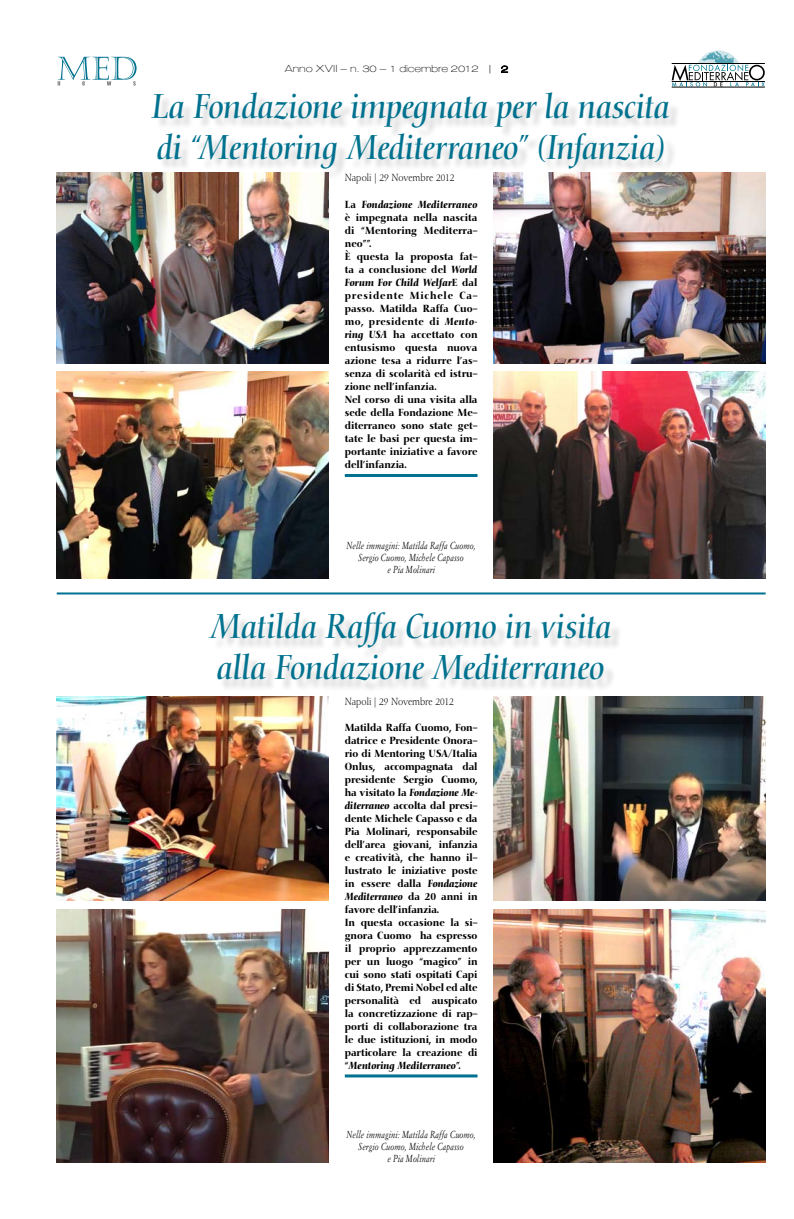
<style>
.page{position:relative;width:794px;height:1219px;background:#fff}
.page>*{position:absolute;margin:0;border:0;box-sizing:border-box;transform-origin:0 0}
.t1{font:italic 34px/40.6px "Nofret";letter-spacing:-.015em;color:#00728f}
.t2{font:500 10.2px/13px "Nofret";color:#000;scale:.9 1}
.t3{font:300 10.2px "Nofret";color:#000;scale:.9 1}
.t4{font:italic 10px/12px "Simoncini Garamond";letter-spacing:.015em;color:#000;text-align:center;scale:.8 1}
.t5{font:9.8px "Cg Gothic Ex Lt Exd";letter-spacing:-.01em;color:#000}
.s1{font-style:italic}
</style>
<div class="page">
<svg style="left:501px;top:65px;width:7px;height:8px"></svg>
<svg style="left:58px;top:57px;width:79px;height:29px"></svg>
<hr style="left:671px;top:63px;width:94px;height:1px;background:#000">
<hr style="left:671px;top:87px;width:94px;height:1px;background:#000">
<svg style="left:671px;top:50px;width:93px;height:37px"></svg>
<hr style="left:671px;top:81px;width:94px;height:1px;background:#000">
<div style="left:153px;top:94px;width:527px;height:86px;background:#000;opacity:.2"></div>
<div style="left:210px;top:614px;width:412px;height:78px;background:#000;opacity:.2"></div>
<hr style="left:345px;top:474px;width:132px;height:3px;background:#00728f">
<hr style="left:345px;top:1074px;width:132px;height:3px;background:#00728f">
<img style="left:57px;top:696px;width:271px;height:204px">
<img style="left:494px;top:696px;width:271px;height:204px">
<img style="left:57px;top:909px;width:271px;height:253px">
<img style="left:494px;top:909px;width:271px;height:253px">
<img style="left:57px;top:173px;width:271px;height:190px">
<img style="left:494px;top:173px;width:271px;height:190px">
<img style="left:57px;top:371px;width:271px;height:207px">
<img style="left:494px;top:371px;width:271px;height:207px">
<hr style="left:57px;top:592px;width:708px;height:2px;background:#00728f">
<p class="t5" style="left:284px;top:63px;width:225px">Anno XVII – n. 30 – 1 dicembre 2012 | 2</p>
<h1 class="t1" style="left:152px;top:87px;width:520px">La Fondazione impegnata per la nascita di “Mentoring Mediterraneo” (Infanzia)</h1>
<p class="t3" style="left:345px;top:171px;width:123px">Napoli | 29 Novembre 2012</p>
<p class="t2" style="left:345px;top:198px;width:149px">La <span class="s1">Fondazione Mediterraneo </span>è impegnata nella nascita di “Mentoring Mediterra&shy;neo””.<br>È questa la proposta fat&shy;ta a conclusione del <span class="s1">World<br>Forum For Child Welfar</span>E dal presidente Michele Ca&shy;passo. Matilda Raffa Cuo&shy;mo, presidente di <span class="s1">Mento&shy;ring USA</span> ha accettato con entusismo questa nuova azione tesa a ridurre l’as&shy;senza di scolarità ed istru&shy;zione nell’infanzia.<br>Nel corso di una visita alla sede della Fondazione Me&shy;diterraneo sono state get&shy;tate le basi per questa im&shy;portante iniziative a favore dell’infanzia.</p>
<p class="t4" style="left:346px;top:540px;width:163px">Nelle immagini: Matilda Raffa Cuomo,<br>Sergio Cuomo, Michele Capasso<br>e Pia Molinari</p>
<h1 class="t1" style="left:210px;top:607px;width:404px">Matilda Raffa Cuomo in visita alla Fondazione Mediterraneo</h1>
<p class="t3" style="left:345px;top:696px;width:123px">Napoli | 29 Novembre 2012</p>
<p class="t2" style="left:345px;top:721px;width:149px">Matilda Raffa Cuomo, Fon&shy;datrice e Presidente Onora&shy;rio di Mentoring USA/Italia<br>Onlus, accompagnata dal presidente Sergio Cuomo, ha visitato la <span class="s1">Fondazione Me&shy;diterraneo</span> accolta dal presi&shy;dente Michele Capasso e da<br>Pia Molinari, responsabile dell’area giovani, infanzia e creatività, che hanno il&shy;lustrato le iniziative poste in essere dalla <span class="s1">Fondazione<br>Mediterraneo</span> da 20 anni in favore dell’infanzia.<br>In questa occasione la si&shy;gnora Cuomo ha espresso il proprio apprezzamento per un luogo “magico” in cui sono stati ospitati Capi di Stato, Premi Nobel ed alte personalità ed auspicato la concretizzazione di rap&shy;porti di collaborazione tra le due istituzioni, in modo particolare la creazione di “<span class="s1">Mentoring Mediterraneo</span>”.</p>
<p class="t4" style="left:346px;top:1128px;width:163px">Nelle immagini: Matilda Raffa Cuomo,<br>Sergio Cuomo, Michele Capasso<br>e Pia Molinari</p>
</div>
